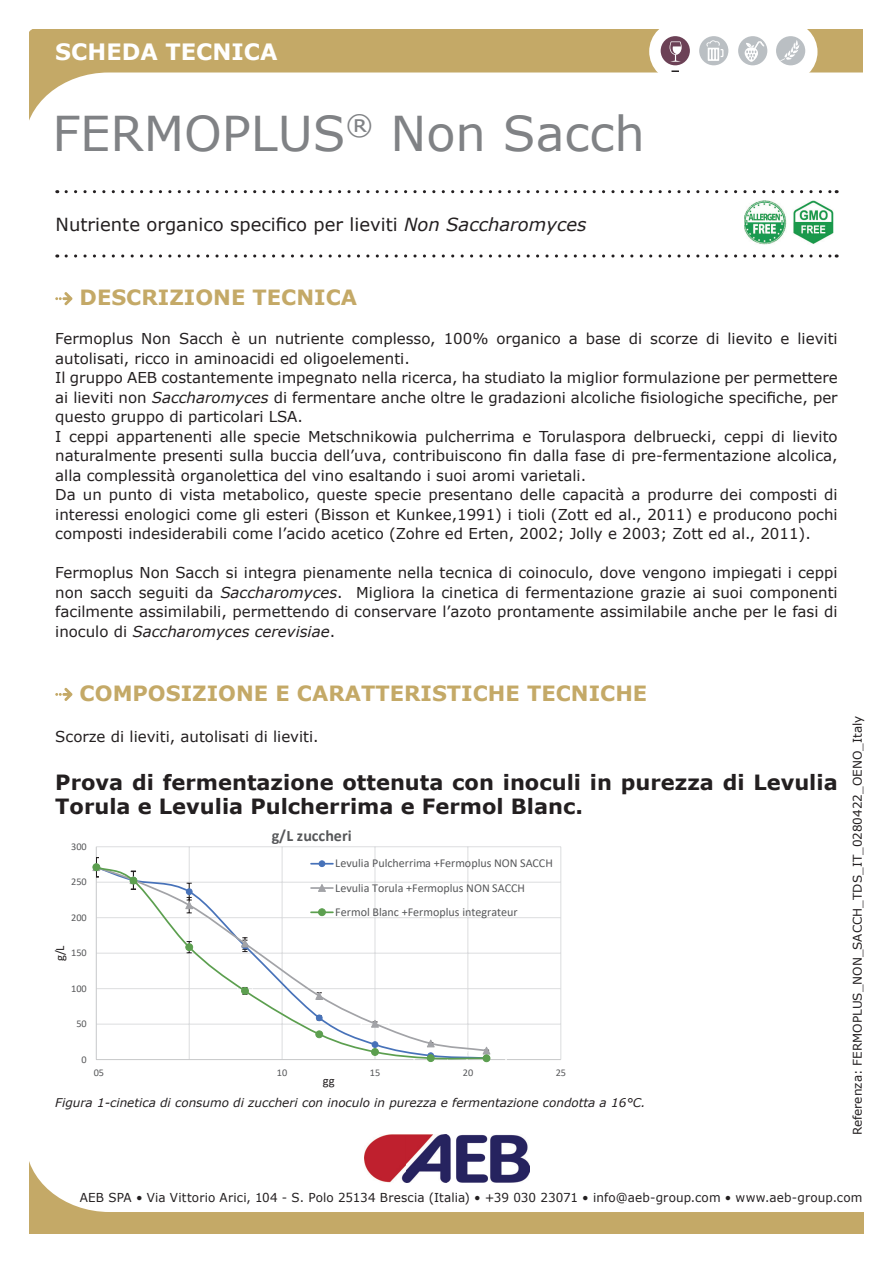
<style>
.page{position:relative;width:893px;height:1263px;background:#fff}
.page>*{position:absolute;margin:0;border:0;box-sizing:border-box;transform-origin:0 0}
.t1{font:48px "Verdana";color:#808285}
.t2{font:700 22.5px "Verdana";color:#fff}
.t3{font:700 21px/24px "Verdana";color:#231f20}
.t4{font:700 21px "Verdana";color:#c4a967}
.t5{font:18px "Verdana";color:#231f20}
.t6{font:700 16.05px "Calibri";color:#57585a}
.t7{font:15px/19.5px "Verdana";color:#231f20}
.t8{font:12.6px "Calibri";color:#231f20}
.t9{font:12.3px "Verdana";letter-spacing:.01em;color:#231f20}
.t10{font:12px/24.3px "Calibri";color:#57585a}
.t11{font:italic 12px "Verdana";color:#231f20}
.t12{font:12px "Verdana";color:#231f20}
.t13{font:10.2px "Calibri";color:#57585a}
.s1{font-style:italic}
</style>
<div class="page">
<svg style="left:30px;top:1161px;width:834px;height:72px"></svg>
<svg style="left:66px;top:190px;width:771px;height:3px"></svg>
<svg style="left:66px;top:254px;width:771px;height:4px"></svg>
<svg style="left:29px;top:30px;width:834px;height:91px"></svg>
<svg style="left:649px;top:21px;width:167px;height:61px"></svg>
<div style="left:650px;top:22px;width:167px;height:60px;background:#fff;border-radius:30px"></div>
<svg style="left:671px;top:70px;width:8px;height:2px"></svg>
<div style="left:776px;top:36px;width:29px;height:29px;background:#babfc3;border-radius:50%"></div>
<svg style="left:780px;top:40px;width:20px;height:21px"></svg>
<div style="left:738px;top:36px;width:29px;height:29px;background:#babfc3;border-radius:50%"></div>
<div style="left:661px;top:36px;width:29px;height:29px;background:#6c4156;border-radius:50%"></div>
<div style="left:699px;top:36px;width:29px;height:29px;background:#babfc3;border-radius:50%"></div>
<svg style="left:706px;top:40px;width:17px;height:21px"></svg>
<svg style="left:670px;top:41px;width:12px;height:21px"></svg>
<svg style="left:745px;top:41px;width:20px;height:21px"></svg>
<img style="left:365px;top:1134px;width:164px;height:48px">
<svg style="left:55px;top:292px;width:17px;height:13px"></svg>
<svg style="left:55px;top:688px;width:17px;height:13px"></svg>
<hr style="left:96px;top:846px;width:465px;height:1px;background:#dcdddf">
<hr style="left:96px;top:882px;width:465px;height:1px;background:#dcdddf">
<hr style="left:96px;top:917px;width:465px;height:1px;background:#dcdddf">
<hr style="left:96px;top:953px;width:465px;height:1px;background:#dcdddf">
<hr style="left:96px;top:988px;width:465px;height:1px;background:#dcdddf">
<hr style="left:96px;top:1024px;width:465px;height:1px;background:#dcdddf">
<hr style="left:560px;top:847px;width:1px;height:212px;background:#dcdddf">
<hr style="left:467px;top:847px;width:1px;height:212px;background:#dcdddf">
<hr style="left:375px;top:847px;width:1px;height:212px;background:#dcdddf">
<hr style="left:282px;top:847px;width:1px;height:212px;background:#dcdddf">
<hr style="left:189px;top:847px;width:1px;height:212px;background:#dcdddf">
<hr style="left:96px;top:847px;width:1px;height:212px;background:#c7c8ca">
<hr style="left:96px;top:1059px;width:465px;height:1px;background:#c7c8ca">
<svg style="left:92px;top:857px;width:8px;height:20px"></svg>
<svg style="left:483px;top:1049px;width:24px;height:12px"></svg>
<svg style="left:96px;top:865px;width:392px;height:195px"></svg>
<div style="left:93px;top:864px;width:7px;height:6px;background:#5c9f4f;border-radius:50%"></div>
<div style="left:93px;top:863px;width:7px;height:8px;border:1px solid #5c9f4f;border-radius:50%"></div>
<div style="left:130px;top:877px;width:7px;height:7px;background:#5c9f4f;border-radius:50%"></div>
<div style="left:130px;top:877px;width:7px;height:7px;border:1px solid #5c9f4f;border-radius:50%"></div>
<div style="left:186px;top:944px;width:7px;height:6px;background:#5c9f4f;border-radius:50%"></div>
<div style="left:186px;top:943px;width:7px;height:8px;border:1px solid #5c9f4f;border-radius:50%"></div>
<div style="left:242px;top:987px;width:6px;height:7px;background:#5c9f4f;border-radius:50%"></div>
<div style="left:241px;top:987px;width:8px;height:7px;border:1px solid #5c9f4f;border-radius:50%"></div>
<div style="left:316px;top:1031px;width:7px;height:7px;background:#5c9f4f;border-radius:50%"></div>
<div style="left:316px;top:1030px;width:7px;height:8px;border:1px solid #5c9f4f;border-radius:50%"></div>
<div style="left:372px;top:1048px;width:6px;height:7px;background:#5c9f4f;border-radius:50%"></div>
<div style="left:371px;top:1048px;width:8px;height:8px;border:1px solid #5c9f4f;border-radius:50%"></div>
<div style="left:427px;top:1055px;width:7px;height:6px;background:#5c9f4f;border-radius:50%"></div>
<div style="left:427px;top:1054px;width:7px;height:8px;border:1px solid #5c9f4f;border-radius:50%"></div>
<div style="left:483px;top:1055px;width:7px;height:7px;background:#5c9f4f;border-radius:50%"></div>
<div style="left:483px;top:1054px;width:7px;height:8px;border:1px solid #5c9f4f;border-radius:50%"></div>
<svg style="left:311px;top:861px;width:22px;height:5px"></svg>
<div style="left:319px;top:860px;width:6px;height:7px;border:1px solid #4772b9;border-radius:50%"></div>
<hr style="left:311px;top:887px;width:22px;height:2px;background:#a2a3a7">
<svg style="left:318px;top:884px;width:8px;height:8px"></svg>
<hr style="left:311px;top:911px;width:22px;height:2px;background:#5c9f4f">
<div style="left:319px;top:909px;width:6px;height:7px;background:#5c9f4f;border-radius:50%"></div>
<div style="left:318px;top:908px;width:8px;height:8px;border:1px solid #5c9f4f;border-radius:50%"></div>
<img style="left:744px;top:201px;width:90px;height:44px">
<h2 class="t2" style="left:55px;top:36px;width:224px">SCHEDA TECNICA</h2>
<h1 class="t1" style="left:52px;top:101px;width:594px">FERMOPLUS<sup>®</sup> Non Sacch</h1>
<p class="t5" style="left:56px;top:212px;width:532px">Nutriente organico specifico per lieviti <span class="s1">Non Saccharomyces</span></p>
<h3 class="t4" style="left:80px;top:283px;width:279px">DESCRIZIONE TECNICA</h3>
<p class="t7" style="left:55px;top:329px;width:784px">Fermoplus Non Sacch è un nutriente complesso, 100% organico a base di scorze di lievito e lieviti autolisati, ricco in aminoacidi ed oligoelementi.<br>Il gruppo AEB costantemente impegnato nella ricerca, ha studiato la miglior formulazione per permettere ai lieviti non <span class="s1">Saccharomyces</span> di fermentare anche oltre le gradazioni alcoliche fisiologiche specifiche, per questo gruppo di particolari LSA.<br>I ceppi appartenenti alle specie Metschnikowia pulcherrima e Torulaspora delbruecki, ceppi di lievito naturalmente presenti sulla buccia dell’uva, contribuiscono fin dalla fase di pre-fermentazione alcolica, alla complessità organolettica del vino esaltando i suoi aromi varietali.<br>Da un punto di vista metabolico, queste specie presentano delle capacità a produrre dei composti di interessi enologici come gli esteri (Bisson et Kunkee,1991) i tioli (Zott ed al., 2011) e producono pochi composti indesiderabili come l’acido acetico (Zohre ed Erten, 2002; Jolly e 2003; Zott ed al., 2011).</p>
<p class="t7" style="left:55px;top:563px;width:784px;text-align:justify">Fermoplus Non Sacch si integra pienamente nella tecnica di coinoculo, dove vengono impiegati i ceppi non sacch seguiti da <span class="s1">Saccharomyces</span>. Migliora la cinetica di fermentazione grazie ai suoi componenti facilmente assimilabili, permettendo di conservare l’azoto prontamente assimilabile anche per le fasi di inoculo di <span class="s1">Saccharomyces cerevisiae</span>.</p>
<h3 class="t4" style="left:80px;top:678px;width:569px">COMPOSIZIONE E CARATTERISTICHE TECNICHE</h3>
<p class="t7" style="left:55px;top:727px;width:265px">Scorze di lieviti, autolisati di lieviti.</p>
<h3 class="t3" style="left:55px;top:770px;width:784px">Prova di fermentazione ottenuta con inoculi in purezza di Levulia<br>Torula e Levulia Pulcherrima e Fermol Blanc.</h3>
<p class="t13" style="left:71px;top:839px;width:17px">300</p>
<p class="t13" style="left:71px;top:875px;width:17px">250</p>
<p class="t13" style="left:71px;top:910px;width:17px">200</p>
<p class="t8" style="left:51px;top:961px;width:18px;rotate:-90deg">g/L</p>
<p class="t13" style="left:71px;top:946px;width:17px">150</p>
<p class="t13" style="left:71px;top:981px;width:17px">100</p>
<p class="t13" style="left:76px;top:1017px;width:12px">50</p>
<p class="t13" style="left:82px;top:1052px;width:7px">0</p>
<p class="t6" style="left:272px;top:824px;width:81px">g/L zuccheri</p>
<p class="t10" style="left:335px;top:851px;width:219px">Levulia Pulcherrima +Fermoplus NON SACCH<br>Levulia Torula +Fermoplus NON SACCH<br>Fermol Blanc +Fermoplus integrateur</p>
<p class="t13" style="left:94px;top:1065px;width:12px">05</p>
<p class="t13" style="left:277px;top:1065px;width:12px">10</p>
<p class="t13" style="left:370px;top:1065px;width:12px">15</p>
<p class="t13" style="left:463px;top:1065px;width:12px">20</p>
<p class="t13" style="left:556px;top:1065px;width:12px">25</p>
<p class="t8" style="left:323px;top:1072px;width:13px">gg</p>
<p class="t11" style="left:55px;top:1094px;width:592px">Figura 1-cinetica di consumo di zuccheri con inoculo in purezza e fermentazione condotta a 16°C.</p>
<p class="t12" style="left:849px;top:1135px;width:421px;rotate:-90deg">Referenza: FERMOPLUS_NON_SACCH_TDS_IT_0280422_OENO_Italy</p>
<p class="t9" style="left:80px;top:1189px;width:784px">AEB SPA • Via Vittorio Arici, 104 - S. Polo 25134 Brescia (Italia) • +39 030 23071 • info@aeb-group.com • www.aeb-group.com</p>
</div>
